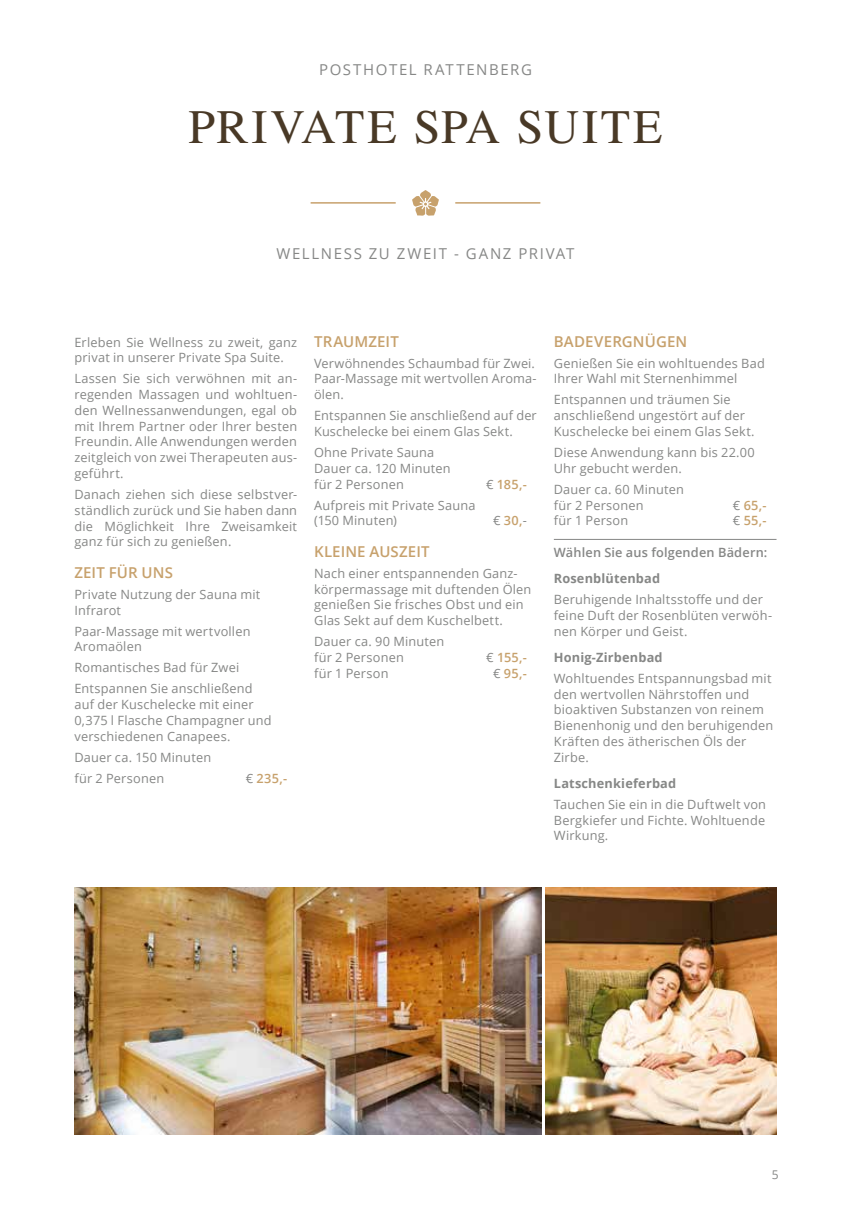
<style>
.page{position:relative;width:851px;height:1221px;background:#fff}
.page>*{position:absolute;margin:0;border:0;box-sizing:border-box;transform-origin:0 0}
.t1{font:48px "STIX General";letter-spacing:.04em;color:#493926}
.t2{font:600 15px "Open Sans";letter-spacing:.005em;color:#c7a16c}
.t3{font:15px "Open Sans";letter-spacing:.11em;color:#868786}
.t4{font:12.75px/15.8px "Open Sans";letter-spacing:.015em;color:#868786}
.t5{font:700 12.75px "Open Sans";letter-spacing:.015em;color:#868786}
.t6{font:600 12.75px "Open Sans";letter-spacing:.02em;color:#c7a16c}
.t7{font:600 12.75px "Open Sans";letter-spacing:.015em;color:#868786}
.t8{font:12px "Open Sans";color:#868786}
.s1{font-weight:400;color:#868786}
</style>
<div class="page">
<hr style="left:553px;top:539px;width:223px;height:1px;background:#868786">
<svg style="left:412px;top:190px;width:27px;height:26px"></svg>
<hr style="left:455px;top:202px;width:85px;height:2px;background:#c7a16c">
<hr style="left:310px;top:202px;width:85px;height:2px;background:#c7a16c">
<img style="left:74px;top:887px;width:467px;height:247px">
<img style="left:545px;top:887px;width:231px;height:247px">
<p class="t3" style="left:319px;top:60px;width:214px">POSTHOTEL RATTENBERG</p>
<h1 class="t1" style="left:188px;top:94px;width:475px">PRIVATE SPA SUITE</h1>
<p class="t3" style="left:276px;top:243px;width:299px">WELLNESS ZU ZWEIT - GANZ PRIVAT</p>
<p class="t4" style="left:74px;top:334px;width:224px">Erleben Sie Wellness zu zweit, ganz privat in unserer Private Spa Suite.</p>
<p class="t4" style="left:74px;top:370px;width:224px;text-align:justify">Lassen Sie sich verwöhnen mit an&shy;regenden Massagen und wohltuen&shy;den Wellnessanwendungen, egal ob mit Ihrem Partner oder Ihrer besten Freundin. Alle Anwendungen werden zeitgleich von zwei Therapeuten aus&shy;geführt.</p>
<p class="t4" style="left:74px;top:486px;width:224px;text-align:justify">Danach ziehen sich diese selbstver&shy;ständlich zurück und Sie haben dann die Möglichkeit Ihre Zweisamkeit ganz für sich zu genießen.</p>
<p class="t2" style="left:74px;top:562px;width:100px">ZEIT FÜR UNS</p>
<p class="t4" style="left:74px;top:586px;width:187px">Private Nutzung der Sauna mit<br>Infrarot</p>
<p class="t4" style="left:74px;top:622px;width:177px">Paar-Massage mit wertvollen<br>Aromaölen</p>
<p class="t4" style="left:74px;top:657px;width:180px;line-height:21px">Romantisches Bad für Zwei<br>Entspannen Sie anschließend</p>
<p class="t4" style="left:74px;top:696px;width:199px">auf der Kuschelecke mit einer<br>0,375 l Flasche Champagner und verschiedenen Canapees.</p>
<p class="t4" style="left:74px;top:746px;width:138px;line-height:21px">Dauer ca. 150 Minuten für 2 Personen</p>
<p class="t6" style="left:246px;top:769px;width:43px"><span class="s1">€</span> 235,-</p>
<p class="t2" style="left:314px;top:331px;width:86px">TRAUMZEIT</p>
<p class="t4" style="left:314px;top:355px;width:224px">Verwöhnendes Schaumbad für Zwei.<br>Paar-Massage mit wertvollen Aroma&shy;ölen.</p>
<p class="t4" style="left:314px;top:407px;width:224px">Entspannen Sie anschließend auf der<br>Kuschelecke bei einem Glas Sekt.</p>
<p class="t4" style="left:314px;top:444px;width:138px">Ohne Private Sauna<br>Dauer ca. 120 Minuten für 2 Personen</p>
<p class="t6" style="left:486px;top:475px;width:42px"><span class="s1">€</span> 185,-</p>
<p class="t4" style="left:314px;top:496px;width:163px">Aufpreis mit Private Sauna (150 Minuten)</p>
<p class="t6" style="left:493px;top:512px;width:35px"><span class="s1">€</span> 30,<span class="s1">-</span></p>
<p class="t2" style="left:314px;top:541px;width:117px">KLEINE AUSZEIT</p>
<p class="t4" style="left:314px;top:565px;width:219px">Nach einer entspannenden Ganz&shy;körpermassage mit duftenden Ölen genießen Sie frisches Obst und ein<br>Glas Sekt auf dem Kuschelbett.</p>
<p class="t4" style="left:314px;top:633px;width:132px">Dauer ca. 90 Minuten für 2 Personen</p>
<p class="t6" style="left:486px;top:648px;width:42px"><span class="s1">€</span> 155,-</p>
<p class="t4" style="left:314px;top:664px;width:76px">für 1 Person</p>
<p class="t6" style="left:493px;top:664px;width:35px"><span class="s1">€</span> 95,-</p>
<p class="t2" style="left:553px;top:331px;width:135px">BADEVERGNÜGEN</p>
<p class="t4" style="left:553px;top:355px;width:212px">Genießen Sie ein wohltuendes Bad<br>Ihrer Wahl mit Sternenhimmel</p>
<p class="t4" style="left:553px;top:391px;width:202px">Entspannen und träumen Sie anschließend ungestört auf der<br>Kuschelecke bei einem Glas Sekt.</p>
<p class="t4" style="left:553px;top:444px;width:202px">Diese Anwendung kann bis 22.00<br>Uhr gebucht werden.</p>
<p class="t4" style="left:553px;top:481px;width:132px">Dauer ca. 60 Minuten für 2 Personen</p>
<p class="t6" style="left:732px;top:496px;width:35px"><span class="s1">€</span> 65,-</p>
<p class="t4" style="left:553px;top:512px;width:76px">für 1 Person</p>
<p class="t6" style="left:732px;top:512px;width:35px"><span class="s1">€</span> 55,-</p>
<p class="t7" style="left:553px;top:543px;width:215px">Wählen Sie aus folgenden Bädern:</p>
<p class="t5" style="left:553px;top:569px;width:108px">Rosenblütenbad</p>
<p class="t4" style="left:553px;top:591px;width:220px">Beruhigende Inhaltsstoffe und der feine Duft der Rosenblüten verwöh&shy;nen Körper und Geist.</p>
<p class="t5" style="left:553px;top:648px;width:110px">Honig-Zirbenbad</p>
<p class="t4" style="left:553px;top:670px;width:221px">Wohltuendes Entspannungsbad mit den wertvollen Nährstoffen und bioaktiven Substanzen von reinem<br>Bienenhonig und den beruhigenden<br>Kräften des ätherischen Öls der<br>Zirbe.</p>
<p class="t5" style="left:553px;top:774px;width:124px">Latschenkieferbad</p>
<p class="t4" style="left:553px;top:796px;width:214px;text-align:justify">Tauchen Sie ein in die Duftwelt von Bergkiefer und Fichte. Wohltuende Wirkung.</p>
<p class="t8" style="left:771px;top:1166px;width:8px">5</p>
</div>
